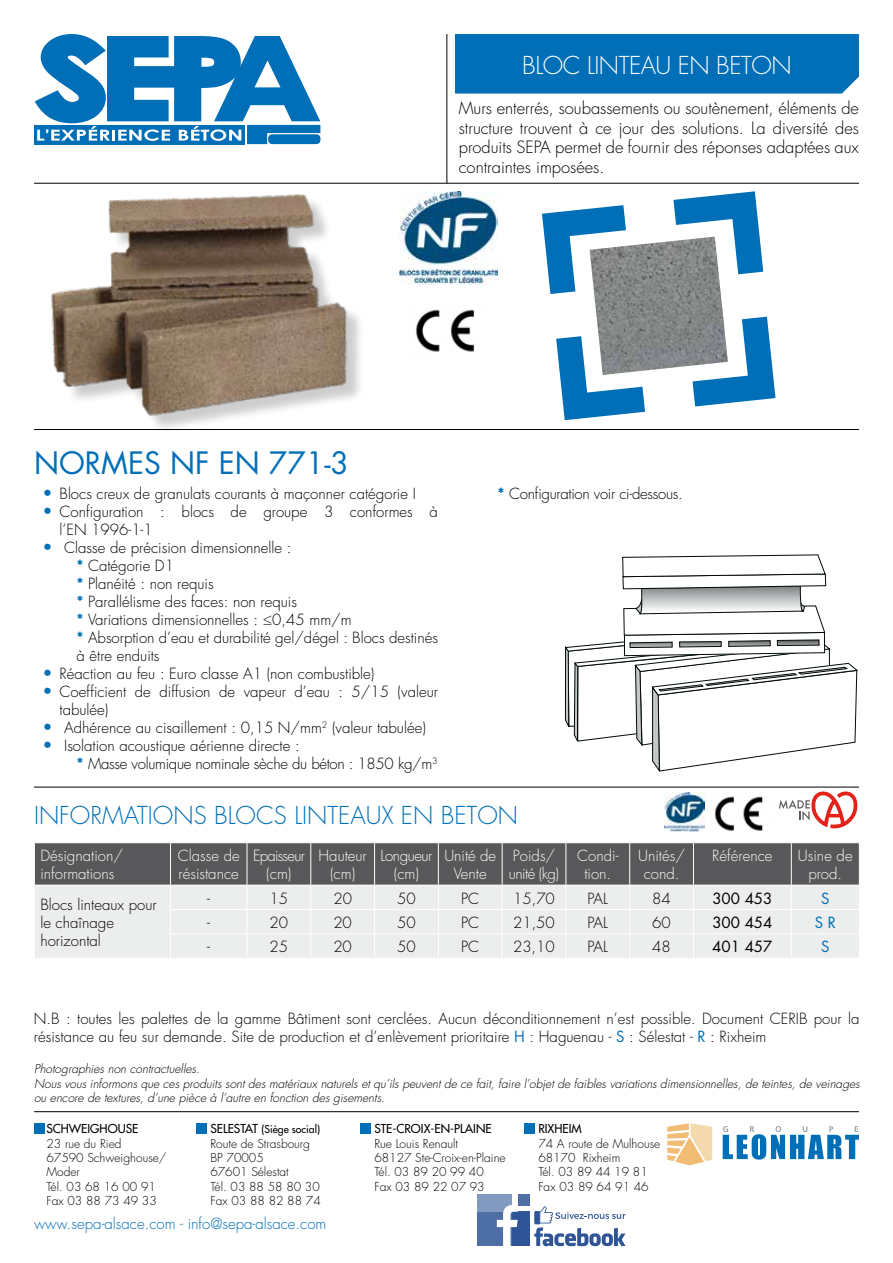
<style>
.page{position:relative;width:893px;height:1263px;background:#fff}
.page>*{position:absolute;margin:0;border:0;box-sizing:border-box;transform-origin:0 0}
.t1{font:30px "Futura Std";color:#006fb7}
.t2{font:300 24px "Futura Std";color:#006fb7}
.t3{font:300 24px "Futura Std";letter-spacing:-.02em;color:#fff}
.t4{font:300 16.5px/19.8px "Futura Std";color:#000;text-align:justify}
.t5{font:300 15px/18px "Futura Std";color:#000}
.t6{font:300 15px/18px "Futura Std";letter-spacing:-.02em;color:#000}
.t7{font:300 15px/18px "Futura Std";color:#fff;text-align:center}
.t8{font:300 15px "Futura Std";color:#006fb7}
.t9{font:15px "Futura Std";color:#000}
.t10{font:300 15px/18px "Futura Std";letter-spacing:-.04em;color:#fff}
.t11{font:300 15px/18px "Futura Std";letter-spacing:-.05em;color:#fff;text-align:center}
.t12{font:300 15px/18px "Futura Std";letter-spacing:-.03em;color:#fff;text-align:center}
.t13{font:15px "Futura Std";color:#006fb7}
.t14{font:300 12px/14.4px "Futura Std";color:#000}
.t15{font:italic 300 12px/14.4px "Futura Std";color:#000}
.t16{font:500 12px "Futura Std";color:#000}
.t17{font:500 10.5px "Futura Std";color:#000}
.s1{font-size:16.5px;color:#006fb7}
.s2{font-weight:700;color:#006fb7}
.s3{font-weight:400;color:#006fb7}
.s4{font-size:12px}
</style>
<div class="page">
<img style="left:414px;top:191px;width:83px;height:94px">
<img style="left:415px;top:309px;width:60px;height:43px">
<img style="left:714px;top:796px;width:49px;height:35px">
<svg style="left:35px;top:34px;width:285px;height:110px"></svg>
<div style="left:268px;top:134px;width:52px;height:10px;background:#006fb7;border-radius:4px"></div>
<div style="left:455px;top:34px;width:404px;height:60px;background:#006fb7"></div>
<hr style="left:34px;top:183px;width:825px;height:1px;background:#000">
<hr style="left:34px;top:787px;width:825px;height:1px;background:#000">
<hr style="left:446px;top:34px;width:1px;height:149px;background:#000">
<hr style="left:34px;top:429px;width:825px;height:1px;background:#000">
<svg style="left:723px;top:1126px;width:136px;height:33px"></svg>
<svg style="left:667px;top:1123px;width:45px;height:43px"></svg>
<hr style="left:34px;top:1111px;width:825px;height:1px;background:#000">
<img style="left:594px;top:241px;width:130px;height:130px">
<svg style="left:542px;top:205px;width:84px;height:89px"></svg>
<svg style="left:556px;top:336px;width:89px;height:84px"></svg>
<svg style="left:673px;top:191px;width:90px;height:83px"></svg>
<svg style="left:692px;top:317px;width:83px;height:89px"></svg>
<div style="left:478px;top:1212px;width:34px;height:34px;background:#4e6ea6"></div>
<div style="left:478px;top:1194px;width:34px;height:18px;background:#8299c0"></div>
<div style="left:512px;top:1212px;width:17px;height:34px;background:#2f5596"></div>
<div style="left:518px;top:1194px;width:11px;height:12px;background:#4e6ea6"></div>
<svg style="left:497px;top:1205px;width:21px;height:41px"></svg>
<svg style="left:534px;top:1206px;width:91px;height:40px"></svg>
<div style="left:34px;top:1123px;width:10px;height:11px;background:#006fb7"></div>
<div style="left:196px;top:1123px;width:11px;height:11px;background:#006fb7"></div>
<div style="left:360px;top:1123px;width:11px;height:11px;background:#006fb7"></div>
<div style="left:524px;top:1123px;width:11px;height:11px;background:#006fb7"></div>
<svg style="left:779px;top:791px;width:79px;height:37px"></svg>
<div style="left:55px;top:197px;width:310px;height:236px;background:#000;opacity:.2"></div>
<img style="left:50px;top:194px;width:364px;height:229px">
<svg style="left:564px;top:554px;width:294px;height:218px"></svg>
<img style="left:664px;top:793px;width:40px;height:38px">
<svg style="left:34px;top:843px;width:826px;height:115px;background:#b8b8b9"></svg>
<h2 class="t3" style="left:522px;top:50px;width:271px">BLOC LINTEAU EN BETON</h2>
<p class="t4" style="left:459px;top:98px;width:402px">Murs enterrés, soubassements ou soutènement, éléments de structure trouvent à ce jour des solutions. La diversité des produits SEPA permet de fournir des réponses adaptées aux contraintes imposées.</p>
<h1 class="t1" style="left:34px;top:443px;width:317px">NORMES NF EN 771-3</h1>
<p class="t5" style="left:43px;top:485px;width:375px"><span class="s1">•</span> Blocs creux de granulats courants à maçonner catégorie I</p>
<p class="t5" style="left:60px;top:503px;width:380px;text-indent:-17px"><span class="s1">•</span> Configuration : blocs de groupe 3 conformes à l’EN 1996-1-1</p>
<p class="t5" style="left:77px;top:539px;width:363px;text-indent:-34px"><span class="s1">•</span> Classe de précision dimensionnelle :<br><span class="s2">*</span> Catégorie D1<br><span class="s2">*</span> Planéité : non requis<br><span class="s2">*</span> Parallélisme des faces: non requis<br><span class="s2">*</span> Variations dimensionnelles : ≤0,45 mm/m<br><span class="s2">*</span> Absorption d’eau et durabilité gel/dégel : Blocs destinés à être enduits</p>
<p class="t5" style="left:43px;top:665px;width:333px"><span class="s1">•</span> Réaction au feu : Euro classe A1 (non combustible)</p>
<p class="t5" style="left:60px;top:683px;width:380px;text-indent:-17px"><span class="s1">•</span> Coefficient de diffusion de vapeur d’eau : 5/15 (valeur tabulée)</p>
<p class="t5" style="left:43px;top:719px;width:385px"><span class="s1">•</span> Adhérence au cisaillement : 0,15 N/mm<sup>2</sup> (valeur tabulée)</p>
<p class="t6" style="left:77px;top:737px;width:363px;text-indent:-34px"><span class="s1">•</span> Isolation acoustique aérienne directe :<br><span class="s2">*</span> Masse volumique nominale sèche du béton : 1850 kg/m<sup>3</sup></p>
<p class="t6" style="left:497px;top:485px;width:187px"><span class="s2">*</span> Configuration voir ci-dessous.</p>
<h2 class="t2" style="left:34px;top:800px;width:486px">INFORMATIONS BLOCS LINTEAUX EN BETON</h2>
<p class="t7" style="left:40px;top:847px;width:84px;text-align:left">Désignation/ informations</p>
<p class="t7" style="left:178px;top:847px;width:64px;text-align:left">Classe de résistance</p>
<p class="t11" style="left:253px;top:847px;width:53px">Epaisseur (cm)</p>
<p class="t7" style="left:319px;top:847px;width:50px">Hauteur (cm)</p>
<p class="t12" style="left:381px;top:847px;width:53px">Longueur (cm)</p>
<p class="t7" style="left:444px;top:847px;width:53px">Unité de<br>Vente</p>
<p class="t10" style="left:509px;top:847px;width:52px">Poids/ unité (kg)</p>
<p class="t7" style="left:577px;top:847px;width:43px">Condi&shy;tion.</p>
<p class="t7" style="left:638px;top:847px;width:48px">Unités/ cond.</p>
<p class="t7" style="left:712px;top:847px;width:62px">Référence</p>
<p class="t7" style="left:798px;top:847px;width:56px">Usine de prod.</p>
<p class="t5" style="left:40px;top:896px;width:118px">Blocs linteaux pour le chaînage horizontal</p>
<p class="t5" style="left:207px;top:889px;width:4px">-</p>
<p class="t5" style="left:270px;top:889px;width:20px">15</p>
<p class="t5" style="left:333px;top:889px;width:20px">20</p>
<p class="t5" style="left:397px;top:889px;width:20px">50</p>
<p class="t5" style="left:461px;top:889px;width:20px">PC</p>
<p class="t5" style="left:513px;top:889px;width:43px">15,70</p>
<p class="t5" style="left:588px;top:889px;width:22px">PAL</p>
<p class="t5" style="left:652px;top:889px;width:20px">84</p>
<p class="t9" style="left:712px;top:888px;width:62px">300 453</p>
<p class="t13" style="left:821px;top:888px;width:10px">S</p>
<p class="t5" style="left:207px;top:914px;width:4px">-</p>
<p class="t5" style="left:270px;top:914px;width:20px">20</p>
<p class="t5" style="left:333px;top:914px;width:20px">20</p>
<p class="t5" style="left:397px;top:914px;width:20px">50</p>
<p class="t5" style="left:461px;top:914px;width:20px">PC</p>
<p class="t5" style="left:513px;top:914px;width:43px">21,50</p>
<p class="t5" style="left:588px;top:914px;width:22px">PAL</p>
<p class="t5" style="left:652px;top:914px;width:20px">60</p>
<p class="t9" style="left:712px;top:913px;width:62px">300 454</p>
<p class="t13" style="left:815px;top:913px;width:23px">S R</p>
<p class="t5" style="left:207px;top:938px;width:4px">-</p>
<p class="t5" style="left:270px;top:938px;width:20px">25</p>
<p class="t5" style="left:333px;top:938px;width:20px">20</p>
<p class="t5" style="left:397px;top:938px;width:20px">50</p>
<p class="t5" style="left:461px;top:938px;width:20px">PC</p>
<p class="t5" style="left:513px;top:938px;width:43px">23,10</p>
<p class="t5" style="left:588px;top:938px;width:22px">PAL</p>
<p class="t5" style="left:652px;top:938px;width:20px">48</p>
<p class="t9" style="left:712px;top:937px;width:62px">401 457</p>
<p class="t13" style="left:821px;top:937px;width:10px">S</p>
<p class="t5" style="left:34px;top:1010px;width:827px">N.B : toutes les palettes de la gamme Bâtiment sont cerclées. Aucun déconditionnement n’est possible. Document CERIB pour la résistance au feu sur demande. Site de production et d’enlèvement prioritaire <span class="s3">H</span> : Haguenau - <span class="s3">S</span> : Sélestat - <span class="s3">R</span> : Rixheim</p>
<p class="t15" style="left:34px;top:1062px;width:830px">Photographies non contractuelles.<br>Nous vous informons que ces produits sont des matériaux naturels et qu’ils peuvent de ce fait, faire l’objet de faibles variations dimensionnelles, de teintes, de veinages ou encore de textures, d’une pièce à l’autre en fonction des gisements.</p>
<p class="t16" style="left:46px;top:1121px;width:93px">SCHWEIGHOUSE</p>
<p class="t14" style="left:46px;top:1136px;width:122px">23 rue du Ried<br>67590 Schweighouse/<br>Moder<br>Tél. 03 68 16 00 91<br>Fax 03 88 73 49 33</p>
<p class="t17" style="left:210px;top:1123px;width:111px"><span class="s4">SELESTAT</span> (Siège social)</p>
<p class="t14" style="left:210px;top:1136px;width:112px">Route de Strasbourg<br>BP 70005<br>67601 Sélestat<br>Tél. 03 88 58 80 30<br>Fax 03 88 82 88 74</p>
<p class="t8" style="left:34px;top:1214px;width:294px">www.sepa-alsace.com - info@sepa-alsace.com</p>
<p class="t16" style="left:374px;top:1121px;width:119px">STE-CROIX-EN-PLAINE</p>
<p class="t14" style="left:374px;top:1136px;width:133px">Rue Louis Renault<br>68127 Ste-Croix-en-Plaine<br>Tél. 03 89 20 99 40<br>Fax 03 89 22 07 93</p>
<p class="t16" style="left:538px;top:1121px;width:45px">RIXHEIM</p>
<p class="t14" style="left:538px;top:1136px;width:124px">74 A route de Mulhouse<br>68170 Rixheim<br>Tél. 03 89 44 19 81<br>Fax 03 89 64 91 46</p>
</div>
